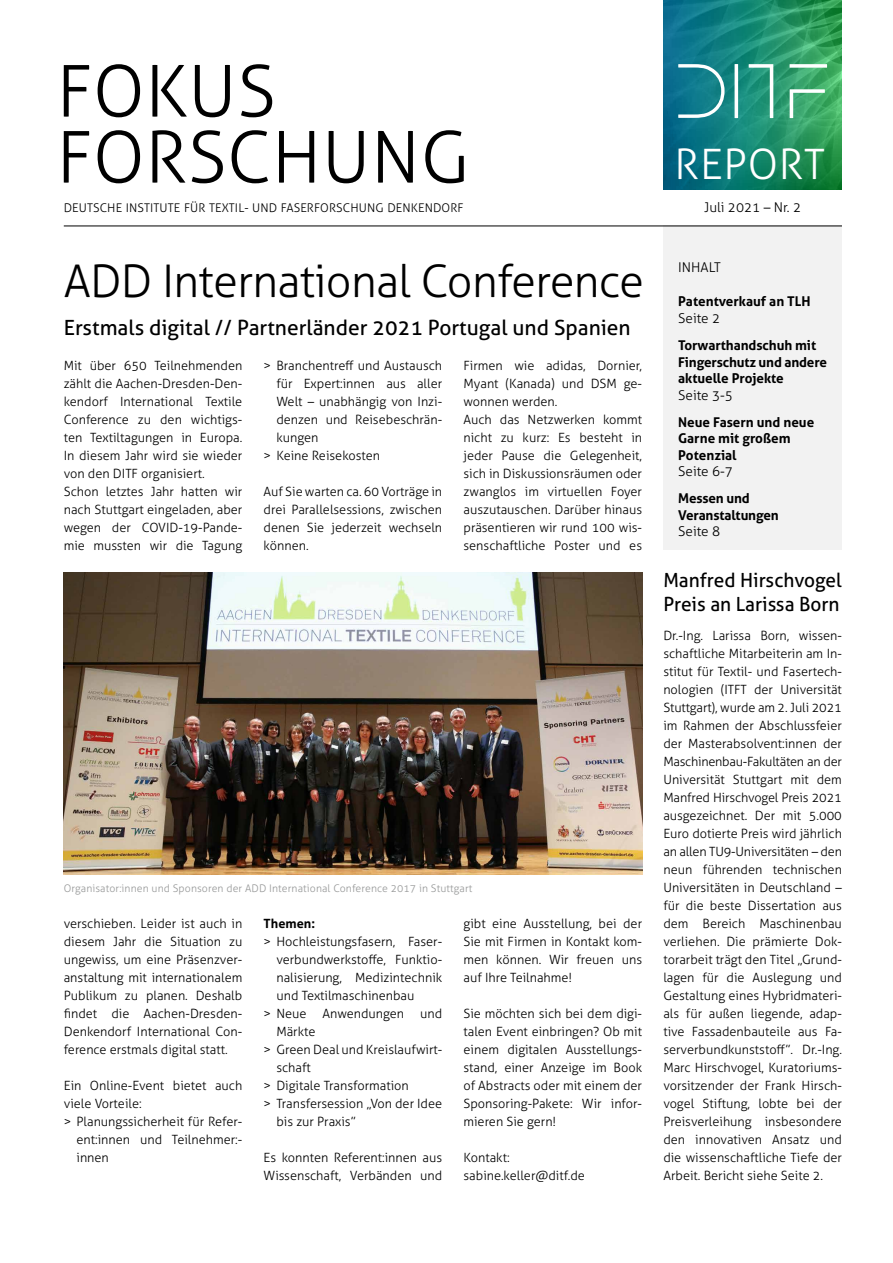
<style>
.page{position:relative;width:893px;height:1263px;background:#fff}
.page>*{position:absolute;margin:0;border:0;box-sizing:border-box;transform-origin:0 0}
.t1{font:300 71.55px/66px "Aller";letter-spacing:.01em;color:#000}
.t2{font:300 45px "Aller";letter-spacing:-.015em;color:#000}
.t3{font:300 42px "Aller";letter-spacing:.02em;color:#fff}
.t4{font:21px "Aller";color:#000}
.t5{font:19.5px/24px "Aller";color:#000}
.t6{font:700 13.5px/16.5px "Aller";letter-spacing:-.005em;color:#000}
.t7{font:300 13.5px "Aller";color:#000}
.t8{font:300 12.75px/18px "Aller";color:#000;text-align:justify}
.t9{font:700 12.75px "Aller";color:#000}
.t10{font:300 12px "Aller";letter-spacing:.01em;color:#000}
.t11{font:300 10.5px "Aller";letter-spacing:.01em;color:#989999}
</style>
<div class="page">
<svg style="left:663px;top:0;width:179px;height:190px;background:#1b8871"></svg>
<svg style="left:790px;top:89px;width:35px;height:29px"></svg>
<svg style="left:735px;top:64px;width:3px;height:54px"></svg>
<svg style="left:678px;top:64px;width:47px;height:54px;background:#35909d"></svg>
<svg style="left:749px;top:64px;width:24px;height:54px"></svg>
<svg style="left:790px;top:64px;width:37px;height:4px"></svg>
<div style="left:663px;top:226px;width:179px;height:324px;background:#f2f2f2"></div>
<hr style="left:64px;top:226px;width:778px;height:1px;background:#000">
<img style="left:64px;top:572px;width:578px;height:302px">
<h1 class="t1" style="left:57px;top:58px;width:415px">FOKUS<br>FORSCHUNG</h1>
<p class="t10" style="left:64px;top:200px;width:401px">DEUTSCHE INSTITUTE FÜR TEXTIL- UND FASERFORSCHUNG DENKENDORF</p>
<p class="t7" style="left:704px;top:199px;width:98px">Juli 2021 – Nr. 2</p>
<h3 class="t3" style="left:675px;top:138px;width:152px">REPORT</h3>
<h2 class="t2" style="left:64px;top:254px;width:582px">ADD International Conference</h2>
<h3 class="t4" style="left:64px;top:315px;width:568px">Erstmals digital // Partnerländer 2021 Portugal und Spanien</h3>
<p class="t8" style="left:64px;top:356px;width:180px;text-align:left">Mit über 650 Teilnehmenden zählt die Aachen-Dresden-Den&shy;kendorf International Textile<br>Conference zu den wichtigs&shy;ten Textiltagungen in Europa.<br>In diesem Jahr wird sie wieder von den DITF organisiert.<br>Schon letztes Jahr hatten wir nach Stuttgart eingeladen, aber wegen der COVID-19-Pande&shy;mie mussten wir die Tagung</p>
<p class="t8" style="left:264px;top:356px;width:180px">&gt; Branchentreff und Austausch</p>
<p class="t8" style="left:276px;top:374px;width:167px">für Expert:innen aus aller</p>
<p class="t8" style="left:276px;top:392px;width:167px">Welt – unabhängig von Inzi-</p>
<p class="t8" style="left:276px;top:410px;width:167px">denzen und Reisebeschrän-</p>
<p class="t8" style="left:276px;top:428px;width:44px">kungen</p>
<p class="t8" style="left:264px;top:446px;width:118px">&gt; Keine Reisekosten</p>
<p class="t8" style="left:264px;top:483px;width:180px">Auf Sie warten ca. 60 Vorträge in drei Parallelsessions, zwischen denen Sie jederzeit wechseln können.</p>
<p class="t8" style="left:463px;top:357px;width:180px;text-align:left">Firmen wie adidas, Dornier,<br>Myant (Kanada) und DSM ge&shy;wonnen werden.<br>Auch das Netzwerken kommt nicht zu kurz: Es besteht in jeder Pause die Gelegenheit, sich in Diskussionsräumen oder zwanglos im virtuellen Foyer auszutauschen. Darüber hinaus präsentieren wir rund 100 wis&shy;senschaftliche Poster und es</p>
<p class="t11" style="left:64px;top:881px;width:410px">Organisator:innen und Sponsoren der ADD International Conference 2017 in Stuttgart</p>
<p class="t8" style="left:64px;top:914px;width:180px">verschieben. Leider ist auch in diesem Jahr die Situation zu ungewiss, um eine Präsenzver&shy;anstaltung mit internationalem Publikum zu planen. Deshalb findet die Aachen-Dresden-Denkendorf International Con&shy;ference erstmals digital statt.</p>
<p class="t8" style="left:64px;top:1076px;width:180px">Ein Online-Event bietet auch</p>
<p class="t8" style="left:64px;top:1094px;width:79px">viele Vorteile:</p>
<p class="t8" style="left:64px;top:1112px;width:180px">&gt; Planungssicherheit für Refer-</p>
<p class="t8" style="left:77px;top:1130px;width:166px">ent:innen und Teilnehmer:-</p>
<p class="t8" style="left:77px;top:1148px;width:34px">innen</p>
<p class="t9" style="left:264px;top:916px;width:53px">Themen:</p>
<p class="t8" style="left:264px;top:933px;width:180px">&gt; Hochleistungsfasern, Faser-</p>
<p class="t8" style="left:276px;top:951px;width:167px">verbundwerkstoffe, Funktio-</p>
<p class="t8" style="left:276px;top:969px;width:167px">nalisierung, Medizintechnik</p>
<p class="t8" style="left:276px;top:987px;width:140px">und Textilmaschinenbau</p>
<p class="t8" style="left:264px;top:1005px;width:180px">&gt; Neue Anwendungen und</p>
<p class="t8" style="left:276px;top:1023px;width:41px">Märkte</p>
<p class="t8" style="left:264px;top:1041px;width:179px">&gt; Green Deal und Kreislaufwirt-</p>
<p class="t8" style="left:276px;top:1059px;width:36px">schaft</p>
<p class="t8" style="left:264px;top:1077px;width:147px">&gt; Digitale Transformation</p>
<p class="t8" style="left:264px;top:1095px;width:180px">&gt; Transfersession „Von der Idee</p>
<p class="t8" style="left:276px;top:1113px;width:81px">bis zur Praxis”</p>
<p class="t8" style="left:264px;top:1149px;width:180px">Es konnten Referent:innen aus<br>Wissenschaft, Verbänden und</p>
<p class="t8" style="left:463px;top:915px;width:180px">gibt eine Ausstellung, bei der Sie mit Firmen in Kontakt kom&shy;men können. Wir freuen uns auf Ihre Teilnahme!</p>
<p class="t8" style="left:463px;top:1005px;width:180px">Sie möchten sich bei dem digi&shy;talen Event einbringen? Ob mit einem digitalen Ausstellungs&shy;stand, einer Anzeige im Book of Abstracts oder mit einem der Sponsoring-Pakete: Wir infor&shy;mieren Sie gern!</p>
<p class="t8" style="left:463px;top:1149px;width:123px">Kontakt: sabine.keller@ditf.de</p>
<p class="t7" style="left:678px;top:259px;width:44px">INHALT</p>
<p class="t6" style="left:678px;top:293px;width:134px">Patentverkauf an TLH</p>
<p class="t7" style="left:678px;top:310px;width:43px">Seite 2</p>
<p class="t6" style="left:678px;top:337px;width:150px">Torwarthandschuh mit<br>Fingerschutz und andere aktuelle Projekte</p>
<p class="t7" style="left:678px;top:387px;width:56px">Seite 3-5</p>
<p class="t6" style="left:678px;top:414px;width:137px">Neue Fasern und neue<br>Garne mit großem<br>Potenzial</p>
<p class="t7" style="left:678px;top:463px;width:56px">Seite 6-7</p>
<p class="t6" style="left:678px;top:490px;width:102px">Messen und<br>Veranstaltungen</p>
<p class="t7" style="left:678px;top:523px;width:43px">Seite 8</p>
<h3 class="t5" style="left:663px;top:568px;width:180px">Manfred Hirschvogel<br>Preis an Larissa Born</h3>
<p class="t8" style="left:663px;top:626px;width:180px">Dr.-Ing. Larissa Born, wissen&shy;schaftliche Mitarbeiterin am In&shy;stitut für Textil- und Fasertech&shy;nologien (ITFT der Universität Stuttgart), wurde am 2. Juli 2021 im Rahmen der Abschlussfeier der Masterabsolvent:innen der Maschinenbau-Fakultäten an der Universität Stuttgart mit dem Manfred Hirschvogel Preis 2021 ausgezeichnet. Der mit 5.000<br>Euro dotierte Preis wird jährlich an allen TU9-Universitäten – den neun führenden technischen Universitäten in Deutschland – für die beste Dissertation aus dem Bereich Maschinenbau verliehen. Die prämierte Dok&shy;torarbeit trägt den Titel „Grund&shy;lagen für die Auslegung und Gestaltung eines Hybridmateri&shy;als für außen liegende, adap&shy;tive Fassadenbauteile aus Fa&shy;serverbundkunststoff”. Dr.-Ing.<br>Marc Hirschvogel, Kuratoriums&shy;vorsitzender der Frank Hirsch&shy;vogel Stiftung, lobte bei der Preisverleihung insbesondere den innovativen Ansatz und die wissenschaftliche Tiefe der Arbeit. Bericht siehe Seite 2.</p>
</div>
